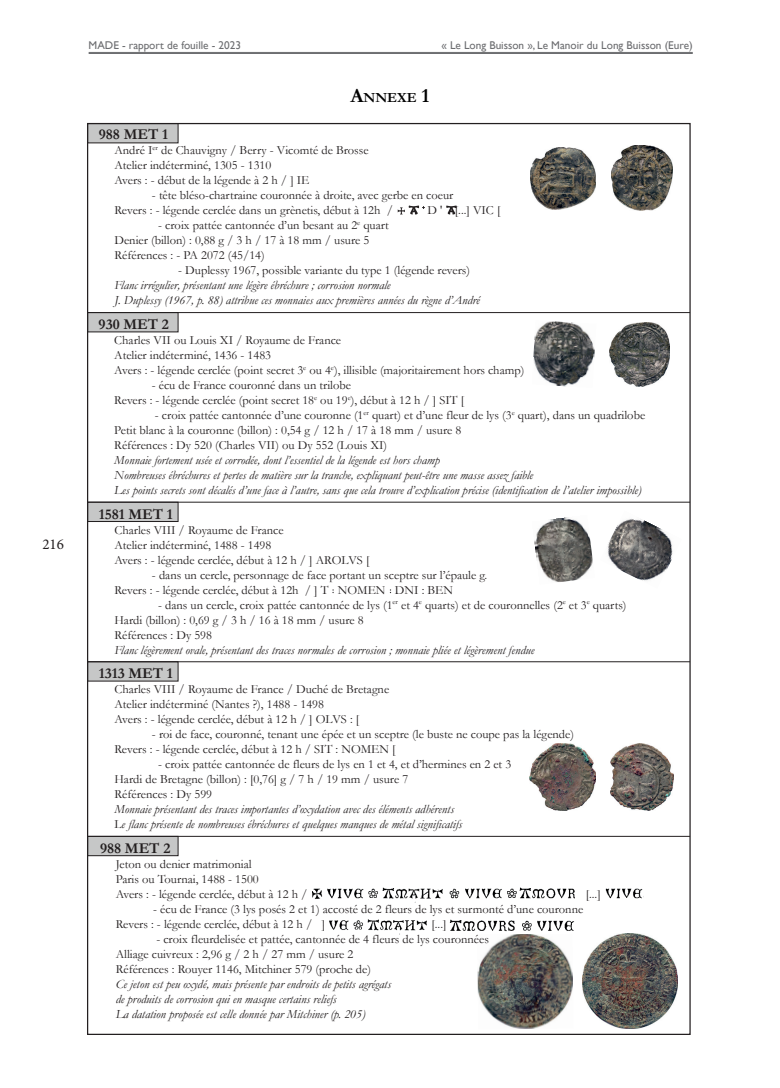
<style>
.page{position:relative;width:780px;height:1088px;background:#fff}
.page>*{position:absolute;margin:0;border:0;box-sizing:border-box;transform-origin:0 0}
.t1{font:700 15px "Garamond";color:#231f20}
.t2{font:15px "Minion Pro";color:#231f20}
.t3{font:700 14px "Garamond";color:#000}
.t4{font:12.5px/15px "Garamond";color:#231f20}
.t5{font:italic 12.5px/15px "Garamond";color:#231f20}
.t6{font:11.25px "Gill Sans";color:#6c6d70}
.s1{font-size:20px}
.s2{font-style:normal}
</style>
<div class="page">
<hr style="left:89px;top:52px;width:603px;height:1px;background:#6c6d70">
<hr style="left:89px;top:53px;width:603px;height:1px;background:#6c6d70">
<div style="left:88px;top:124px;width:90px;height:19px;background:#c6c7c7"></div>
<div style="left:88px;top:313px;width:90px;height:19px;background:#c6c7c7"></div>
<div style="left:88px;top:502px;width:90px;height:19px;background:#c6c7c7"></div>
<div style="left:87px;top:502px;width:91px;height:20px;border:1px solid #231f20"></div>
<div style="left:88px;top:662px;width:90px;height:19px;background:#c6c7c7"></div>
<div style="left:88px;top:836px;width:90px;height:20px;background:#c6c7c7"></div>
<div style="left:87px;top:836px;width:91px;height:20px;border:1px solid #231f20"></div>
<hr style="left:88px;top:836px;width:602px;height:1px;background:#231f20">
<hr style="left:88px;top:661px;width:602px;height:1px;background:#231f20">
<svg style="left:446px;top:205px;width:10px;height:10px"></svg>
<svg style="left:397px;top:205px;width:28px;height:10px"></svg>
<img style="left:611px;top:146px;width:61px;height:65px">
<img style="left:531px;top:147px;width:64px;height:62px">
<img style="left:610px;top:743px;width:64px;height:68px">
<img style="left:529px;top:743px;width:67px;height:68px">
<img style="left:607px;top:518px;width:66px;height:63px">
<img style="left:534px;top:517px;width:59px;height:65px">
<img style="left:609px;top:322px;width:60px;height:64px">
<img style="left:533px;top:321px;width:62px;height:66px">
<img style="left:329px;top:919px;width:98px;height:16px">
<img style="left:477px;top:934px;width:96px;height:95px">
<img style="left:312px;top:887px;width:332px;height:16px">
<div style="left:575px;top:882px;width:27px;height:21px;background:#fff"></div>
<img style="left:449px;top:919px;width:125px;height:13px">
<img style="left:582px;top:934px;width:95px;height:95px">
<hr style="left:88px;top:312px;width:602px;height:1px;background:#231f20">
<hr style="left:88px;top:502px;width:602px;height:1px;background:#231f20">
<p class="t2" style="left:42px;top:534px;width:23px">216</p>
<p class="t6" style="left:89px;top:38px;width:154px">MADE - rapport de fouille - 2023</p>
<p class="t6" style="left:441px;top:38px;width:253px">« Le Long Buisson », Le Manoir du Long Buisson (Eure)</p>
<p class="t3" style="left:350px;top:88px;width:81px"><span class="s1">A</span>NNEXE <span class="s1">1</span></p>
<p class="t1" style="left:99px;top:124px;width:71px">988 MET 1</p>
<p class="t4" style="left:114px;top:143px;width:256px">André I<sup>er</sup> de Chauvigny / Berry - Vicomté de Brosse<br>Atelier indéterminé, 1305 - 1310<br>Avers : - début de la légende à 2 h / ] IE</p>
<p class="t4" style="left:114px;top:188px;width:340px;text-indent:38px">- tête bléso-chartraine couronnée à droite, avec gerbe en coeur<br>Revers : - légende cerclée dans un grènetis, début à 12h /</p>
<p class="t4" style="left:427px;top:203px;width:74px">D ' [...] VIC [</p>
<p class="t4" style="left:114px;top:218px;width:276px;text-indent:44px">- croix pattée cantonnée d’un besant au 2<sup>e</sup> quart<br>Denier (billon) : 0,88 g / 3 h / 17 à 18 mm / usure 5<br>Références : - PA 2072 (45/14)</p>
<p class="t4" style="left:178px;top:263px;width:293px">- Duplessy 1967, possible variante du type 1 (légende revers)</p>
<p class="t5" style="left:114px;top:278px;width:367px">Flanc irrégulier, présentant une légère ébréchure ; corrosion normale<br>J. Duplessy (1967, p. 88) attribue ces monnaies aux premières années du règne d’André</p>
<p class="t1" style="left:99px;top:314px;width:72px">930 MET 2</p>
<p class="t4" style="left:114px;top:332px;width:411px">Charles VII ou Louis XI / Royaume de France<br>Atelier indéterminé, 1436 - 1483<br>Avers : - légende cerclée (point secret 3<sup>e</sup> ou 4<sup>e</sup>), illisible (majoritairement hors champ)</p>
<p class="t4" style="left:114px;top:377px;width:351px;text-indent:38px">- écu de France couronné dans un trilobe<br>Revers : - légende cerclée (point secret 18<sup>e</sup> ou 19<sup>e</sup>), début à 12 h / ] SIT [</p>
<p class="t4" style="left:114px;top:407px;width:532px;text-indent:41px">- croix pattée cantonnée d’une couronne (1<sup>er</sup> quart) et d’une fleur de lys (3<sup>e</sup> quart), dans un quadrilobe<br>Petit blanc à la couronne (billon) : 0,54 g / 12 h / 17 à 18 mm / usure 8<br>Références : Dy 520 (Charles VII) ou Dy 552 (Louis XI)</p>
<p class="t5" style="left:114px;top:452px;width:528px">Monnaie fortement usée et corrodée, dont l’essentiel de la légende est hors champ<br>Nombreuses ébréchures et pertes de matière sur la tranche, expliquant peut-être une masse assez faible<br>Les points secrets sont décalés d’une face à l’autre, sans que cela trouve d’explication précise (identification de l’atelier impossible)</p>
<p class="t1" style="left:99px;top:504px;width:76px">1581 MET 1</p>
<p class="t4" style="left:114px;top:522px;width:256px">Charles VIII / Royaume de France<br>Atelier indéterminé, 1488 - 1498<br>Avers : - légende cerclée, début à 12 h / ] AROLVS [</p>
<p class="t4" style="left:114px;top:567px;width:374px;text-indent:38px">- dans un cercle, personnage de face portant un sceptre sur l’épaule g.<br>Revers : - légende cerclée, début à 12h / ] T NOMEN DNI : BEN</p>
<p class="t4" style="left:114px;top:597px;width:513px;text-indent:44px">- dans un cercle, croix pattée cantonnée de lys (1<sup>er</sup> et 4<sup>e</sup> quarts) et de couronnelles (2<sup>e</sup> et 3<sup>e</sup> quarts)<br>Hardi (billon) : 0,69 g / 3 h / 16 à 18 mm / usure 8<br>Références : Dy 598</p>
<p class="t5" style="left:114px;top:642px;width:421px">Flanc légèrement ovale, présentant des traces normales de corrosion ; monnaie pliée et légèrement fendue</p>
<p class="t1" style="left:99px;top:663px;width:76px">1313 MET 1</p>
<p class="t4" style="left:114px;top:681px;width:276px">Charles VIII / Royaume de France / Duché de Bretagne<br>Atelier indéterminé (Nantes ?), 1488 - 1498<br>Avers : - légende cerclée, début à 12 h / ] OLVS : [</p>
<p class="t4" style="left:114px;top:726px;width:461px;text-indent:38px">- roi de face, couronné, tenant une épée et un sceptre (le buste ne coupe pas la légende)<br>Revers : - légende cerclée, début à 12 h / SIT : NOMEN [</p>
<p class="t4" style="left:114px;top:756px;width:398px;text-indent:44px">- croix pattée cantonnée de fleurs de lys en 1 et 4, et d’hermines en 2 et 3<br>Hardi de Bretagne (billon) : [0,76] g / 7 h / 19 mm / usure 7<br>Références : Dy 599</p>
<p class="t5" style="left:114px;top:801px;width:349px">Monnaie présentant des traces importantes d’oxydation avec des éléments adhérents<br><span class="s2">L</span>e flanc présente de nombreuses ébréchures et quelques manques de métal significatifs</p>
<p class="t1" style="left:100px;top:838px;width:72px">988 MET 2</p>
<p class="t4" style="left:116px;top:856px;width:193px">Jeton ou denier matrimonial<br>Paris ou Tournai, 1488 - 1500<br>Avers : - légende cerclée, début à 12 h /</p>
<p class="t4" style="left:585px;top:886px;width:16px">[...]</p>
<p class="t4" style="left:116px;top:901px;width:469px;text-indent:38px">- écu de France (3 lys posés 2 et 1) accosté de 2 fleurs de lys et surmonté d’une couronne<br>Revers : - légende cerclée, début à 12 h / ]</p>
<p class="t4" style="left:431px;top:916px;width:16px">[...]</p>
<p class="t4" style="left:116px;top:931px;width:375px;text-indent:41px">- croix fleurdelisée et pattée, cantonnée de 4 fleurs de lys couronnées<br>Alliage cuivreux : 2,96 g / 2 h / 27 mm / usure 2<br>Références : Rouyer 1146, Mitchiner 579 (proche de)</p>
<p class="t5" style="left:116px;top:976px;width:277px">Ce jeton est peu oxydé, mais présente par endroits de petits agrégats de produits de corrosion qui en masque certains reliefs<br>La datation proposée est celle donnée par Mitchiner (p. 205)</p>
</div>
